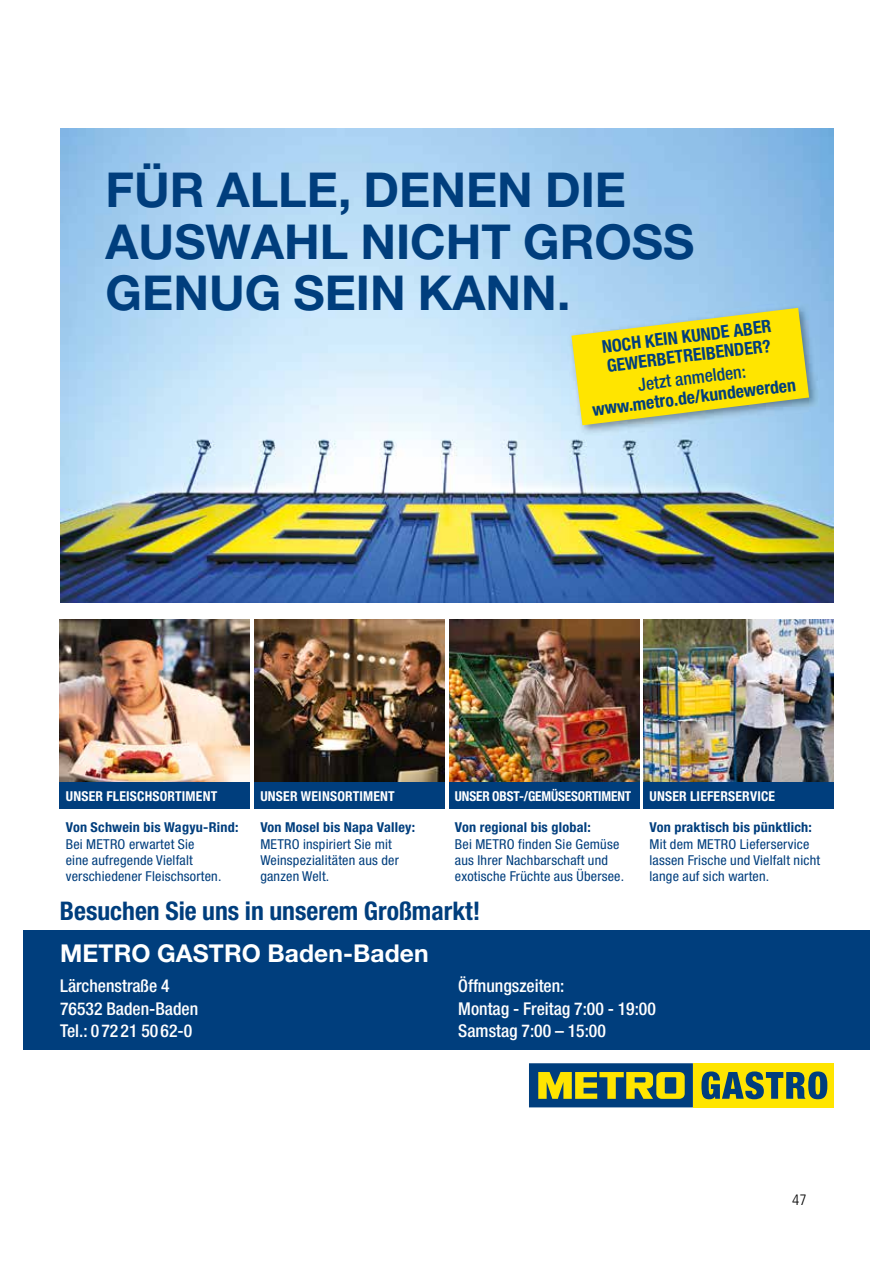
<style>
.page{position:relative;width:893px;height:1263px;background:#fff}
.page>*{position:absolute;margin:0;border:0;box-sizing:border-box;transform-origin:0 0}
.t1{font:700 48.15px/51.4px "Helvetica Neue LT Pro";color:#003e7d}
.t2{font:700 condensed 25.65px "Helvetica Neue LT Pro";color:#003e7d}
.t3{font:700 24.6px "Helvetica Neue LT Pro";letter-spacing:.005em;color:#fff}
.t4{font:500 condensed 17.7px/22.5px "Helvetica Neue LT Pro";color:#fff}
.t5{font:700 condensed 17.7px/19.2px "Helvetica Neue LT Pro";color:#003e7d}
.t6{font:500 condensed 17.7px "Helvetica Neue LT Pro";color:#003e7d}
.t7{font:300 condensed 15px "Frutiger";color:#000}
.t8{font:condensed 13.65px/16.4px "Helvetica Neue LT Pro";letter-spacing:.015em;color:#003e7d;scale:1.04 1}
.t9{font:700 condensed 13.65px "Helvetica Neue LT Pro";letter-spacing:.015em;color:#003e7d;scale:1.04 1}
.t10{font:700 condensed 13.65px "Helvetica Neue LT Pro";letter-spacing:.015em;color:#fff}
.t11{font:700 condensed 13.65px "Helvetica Neue LT Pro";letter-spacing:-.01em;color:#fff}
</style>
<div class="page">
<div style="left:23px;top:930px;width:847px;height:120px;background:#003e7d"></div>
<img style="left:60px;top:129px;width:773px;height:474px">
<img style="left:567px;top:304px;width:252px;height:131px">
<svg style="left:571px;top:308px;width:238px;height:117px;background:#e6dc3a"></svg>
<img style="left:60px;top:619px;width:190px;height:164px">
<div style="left:60px;top:783px;width:190px;height:26px;background:#003e7d"></div>
<img style="left:449px;top:620px;width:190px;height:163px">
<div style="left:449px;top:783px;width:190px;height:26px;background:#003e7d"></div>
<img style="left:254px;top:619px;width:190px;height:164px">
<div style="left:254px;top:783px;width:190px;height:26px;background:#003e7d"></div>
<img style="left:644px;top:620px;width:190px;height:163px">
<div style="left:644px;top:783px;width:190px;height:26px;background:#003e7d"></div>
<div style="left:529px;top:1063px;width:164px;height:44px;background:#003e7d"></div>
<svg style="left:538px;top:1072px;width:147px;height:27px"></svg>
<div style="left:693px;top:1063px;width:141px;height:44px;background:#ffe500"></div>
<svg style="left:701px;top:1071px;width:126px;height:28px"></svg>
<h1 class="t1" style="left:106px;top:164px;width:590px">FÜR ALLE, DENEN DIE<br>AUSWAHL NICHT GROSS<br>GENUG SEIN KANN.</h1>
<p class="t5" style="left:601px;top:337px;width:172px;rotate:-7deg">NOCH KEIN KUNDE ABER<br>GEWERBETREIBENDER?</p>
<p class="t6" style="left:637px;top:374px;width:110px;rotate:-7deg">Jetzt anmelden:</p>
<p class="t5" style="left:591px;top:400px;width:206px;rotate:-7deg">www.metro.de/kundewerden</p>
<p class="t10" style="left:66px;top:787px;width:153px">UNSER FLEISCHSORTIMENT</p>
<p class="t9" style="left:66px;top:819px;width:168px">Von Schwein bis Wagyu-Rind:</p>
<p class="t8" style="left:66px;top:835px;width:151px">Bei METRO erwartet Sie<br>eine aufregende Vielfalt verschiedener Fleischsorten.</p>
<p class="t10" style="left:260px;top:787px;width:136px">UNSER WEINSORTIMENT</p>
<p class="t9" style="left:260px;top:819px;width:150px">Von Mosel bis Napa Valley:</p>
<p class="t8" style="left:260px;top:835px;width:135px">METRO inspiriert Sie mit<br>Weinspezialitäten aus der ganzen Welt.</p>
<p class="t11" style="left:455px;top:787px;width:178px">UNSER OBST-/GEMÜSESORTIMENT</p>
<p class="t9" style="left:455px;top:819px;width:132px">Von regional bis global:</p>
<p class="t8" style="left:455px;top:835px;width:164px">Bei METRO finden Sie Gemüse aus Ihrer Nachbarschaft und exotische Früchte aus Übersee.</p>
<p class="t10" style="left:649px;top:787px;width:127px">UNSER LIEFERSERVICE</p>
<p class="t9" style="left:649px;top:819px;width:158px">Von praktisch bis pünktlich:</p>
<p class="t8" style="left:649px;top:835px;width:166px">Mit dem METRO Lieferservice lassen Frische und Vielfalt nicht lange auf sich warten.</p>
<h2 class="t2" style="left:60px;top:896px;width:422px">Besuchen Sie uns in unserem Großmarkt!</h2>
<h3 class="t3" style="left:60px;top:938px;width:370px">METRO GASTRO Baden-Baden</h3>
<p class="t4" style="left:60px;top:974px;width:140px">Lärchenstraße 4<br>76532 Baden-Baden<br>Tel.: 0 72 21 50 62-0</p>
<p class="t4" style="left:458px;top:974px;width:199px">Öffnungszeiten:<br>Montag - Freitag 7:00 - 19:00<br>Samstag 7:00 – 15:00</p>
<p class="t7" style="left:792px;top:1191px;width:16px">47</p>
</div>
